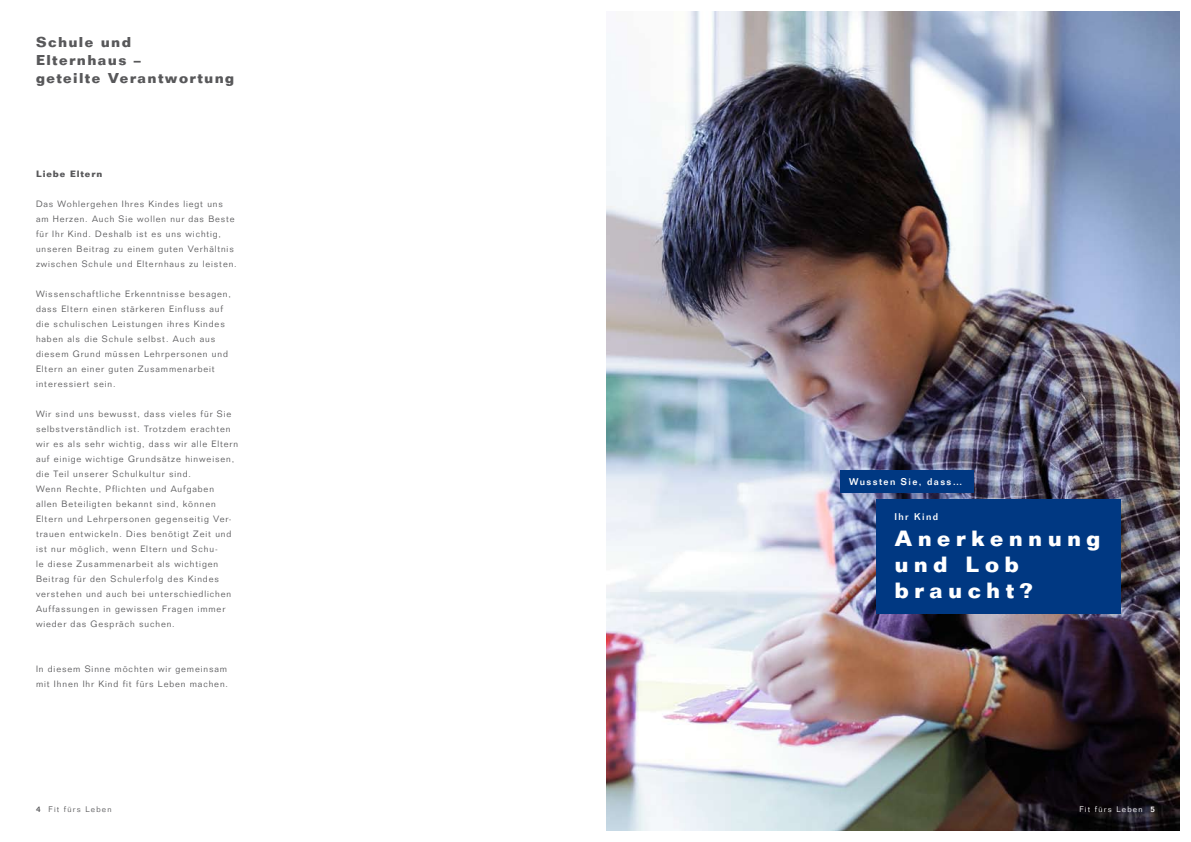
<style>
.page{position:relative;width:1191px;height:842px;background:#fff}
.page>*{position:absolute;margin:0;border:0;box-sizing:border-box;transform-origin:0 0}
.t1{font:700 21.6px/25.9px "Folio";letter-spacing:.25em;color:#fff}
.t2{font:700 14px/18px "Folio";letter-spacing:.1em;color:#58585a}
.t3{font:500 9.6px "Folio";letter-spacing:.15em;color:#fff}
.t4{font:300 9px/15px "Folio";letter-spacing:.1em;color:#58585a}
.t5{font:700 9px "Folio";letter-spacing:.1em;color:#58585a}
.t6{font:300 8px "Folio";letter-spacing:.15em;color:#58585a}
.t7{font:300 8px "Folio";letter-spacing:.15em;color:#fff}
.s1{font-weight:500}
</style>
<div class="page">
<img style="left:607px;top:11px;width:572px;height:820px">
<div style="left:840px;top:471px;width:134px;height:22px;background:#003882"></div>
<div style="left:876px;top:499px;width:244px;height:115px;background:#003882"></div>
<h2 class="t2" style="left:36px;top:33px;width:200px">Schule und<br>Elternhaus –<br>geteilte Verantwortung</h2>
<p class="t5" style="left:36px;top:168px;width:68px">Liebe Eltern</p>
<p class="t4" style="left:36px;top:197px;width:202px">Das Wohlergehen Ihres Kindes liegt uns am Herzen. Auch Sie wollen nur das Beste für Ihr Kind. Deshalb ist es uns wichtig, unseren Beitrag zu einem guten Verhältnis zwischen Schule und Elternhaus zu leisten.</p>
<p class="t4" style="left:36px;top:287px;width:196px">Wissenschaftliche Erkenntnisse besagen, dass Eltern einen stärkeren Einfluss auf die schulischen Leistungen ihres Kindes haben als die Schule selbst. Auch aus diesem Grund müssen Lehrpersonen und Eltern an einer guten Zusammenarbeit interessiert sein.</p>
<p class="t4" style="left:36px;top:407px;width:204px">Wir sind uns bewusst, dass vieles für Sie selbstverständlich ist. Trotzdem erachten wir es als sehr wichtig, dass wir alle Eltern auf einige wichtige Grundsätze hinweisen, die Teil unserer Schulkultur sind.<br>Wenn Rechte, Pflichten und Aufgaben<br>allen Beteiligten bekannt sind, können Eltern und Lehrpersonen gegenseitig Ver&shy;trauen entwickeln. Dies benötigt Zeit und ist nur möglich, wenn Eltern und Schu-<br>le diese Zusammenarbeit als wichtigen Beitrag für den Schulerfolg des Kindes verstehen und auch bei unterschiedlichen Auffassungen in gewissen Fragen immer wieder das Gespräch suchen.</p>
<p class="t4" style="left:36px;top:662px;width:194px">In diesem Sinne möchten wir gemeinsam mit Ihnen Ihr Kind fit fürs Leben machen.</p>
<p class="t3" style="left:849px;top:475px;width:115px">Wussten Sie, dass…</p>
<p class="t3" style="left:894px;top:511px;width:45px">Ihr Kind</p>
<h1 class="t1" style="left:894px;top:525px;width:207px">Anerkennung und Lob braucht?</h1>
<p class="t6" style="left:36px;top:804px;width:77px"><span class="s1">4</span> Fit fürs Leben</p>
<p class="t7" style="left:1079px;top:804px;width:77px">Fit fürs Leben <span class="s1">5</span></p>
</div>
